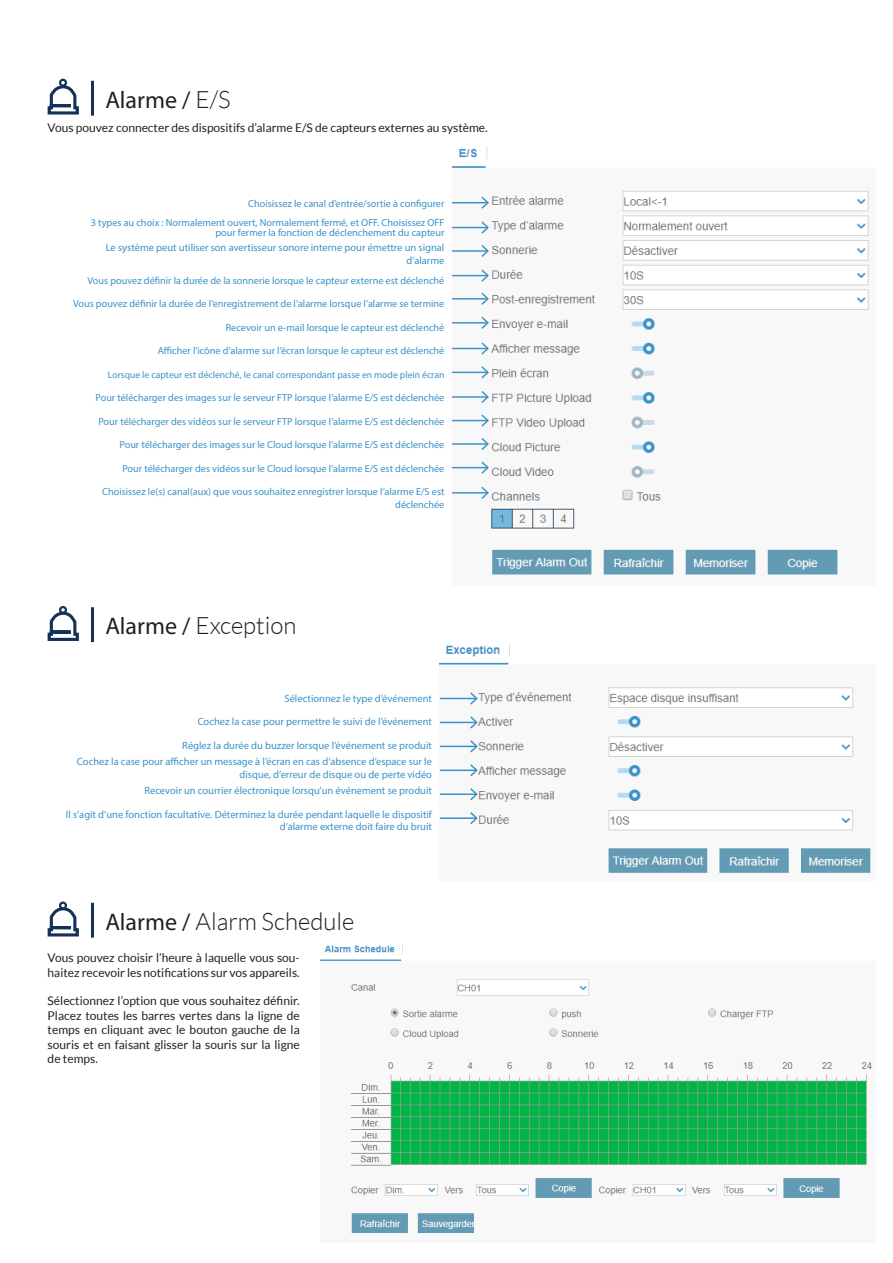
<style>
.page{position:relative;width:893px;height:1263px;background:#fff}
.page>*{position:absolute;margin:0;border:0;box-sizing:border-box;transform-origin:0 0}
.title_1{font:300 24px "Lato";color:#231f20}
.title_1-2{font:24px "Myriad Pro";color:#231f20}
.t1{font:12px/14.4px "Lato";color:#231f20}
.t2{font:10.5px/12.6px "Myriad Pro";color:#3b92c8;text-align:right}
.t3{font:10.2px/10.2px "Myriad Pro";color:#3b92c8;text-align:right}
.t4{font:9.6px "Myriad Pro";color:#3b92c8}
.s1{font-family:"Lato";font-weight:300}
.s2{font-family:"Myriad Pro";font-weight:400}
</style>
<div class="page">
<img style="left:452px;top:146px;width:417px;height:429px">
<img style="left:440px;top:643px;width:431px;height:230px">
<div style="left:59px;top:79px;width:8px;height:8px;border:2px solid #143259;border-radius:50%"></div>
<hr style="left:91px;top:81px;width:3px;height:35px;background:#143259">
<svg style="left:47px;top:84px;width:32px;height:31px"></svg>
<hr style="left:452px;top:202px;width:36px;height:1px;background:#3b92c8">
<svg style="left:480px;top:195px;width:10px;height:15px"></svg>
<hr style="left:452px;top:227px;width:36px;height:1px;background:#3b92c8">
<svg style="left:480px;top:220px;width:10px;height:15px"></svg>
<hr style="left:452px;top:250px;width:36px;height:2px;background:#3b92c8">
<svg style="left:480px;top:243px;width:10px;height:16px"></svg>
<hr style="left:452px;top:275px;width:36px;height:1px;background:#3b92c8">
<svg style="left:480px;top:268px;width:10px;height:15px"></svg>
<hr style="left:452px;top:298px;width:36px;height:1px;background:#3b92c8">
<svg style="left:480px;top:291px;width:10px;height:15px"></svg>
<hr style="left:452px;top:322px;width:36px;height:2px;background:#3b92c8">
<svg style="left:480px;top:315px;width:10px;height:15px"></svg>
<hr style="left:452px;top:348px;width:36px;height:1px;background:#3b92c8">
<svg style="left:480px;top:341px;width:10px;height:15px"></svg>
<hr style="left:452px;top:372px;width:36px;height:1px;background:#3b92c8">
<svg style="left:480px;top:365px;width:10px;height:15px"></svg>
<hr style="left:452px;top:396px;width:36px;height:2px;background:#3b92c8">
<svg style="left:480px;top:389px;width:10px;height:16px"></svg>
<hr style="left:452px;top:420px;width:36px;height:1px;background:#3b92c8">
<svg style="left:480px;top:413px;width:10px;height:15px"></svg>
<hr style="left:452px;top:467px;width:36px;height:1px;background:#3b92c8">
<svg style="left:480px;top:460px;width:10px;height:15px"></svg>
<hr style="left:452px;top:443px;width:36px;height:2px;background:#3b92c8">
<svg style="left:480px;top:436px;width:10px;height:16px"></svg>
<hr style="left:452px;top:492px;width:36px;height:2px;background:#3b92c8">
<svg style="left:480px;top:485px;width:10px;height:15px"></svg>
<hr style="left:440px;top:698px;width:37px;height:1px;background:#3b92c8">
<svg style="left:469px;top:691px;width:10px;height:15px"></svg>
<hr style="left:91px;top:607px;width:3px;height:35px;background:#143259">
<hr style="left:91px;top:903px;width:3px;height:35px;background:#143259">
<svg style="left:47px;top:612px;width:32px;height:29px"></svg>
<div style="left:59px;top:606px;width:8px;height:8px;border:2px solid #143259;border-radius:50%"></div>
<svg style="left:47px;top:907px;width:32px;height:30px"></svg>
<div style="left:59px;top:901px;width:8px;height:8px;border:2px solid #143259;border-radius:50%"></div>
<hr style="left:440px;top:722px;width:37px;height:1px;background:#3b92c8">
<svg style="left:469px;top:715px;width:10px;height:15px"></svg>
<hr style="left:440px;top:746px;width:37px;height:1px;background:#3b92c8">
<svg style="left:469px;top:739px;width:10px;height:15px"></svg>
<hr style="left:440px;top:769px;width:37px;height:2px;background:#3b92c8">
<svg style="left:469px;top:763px;width:10px;height:15px"></svg>
<hr style="left:440px;top:793px;width:37px;height:2px;background:#3b92c8">
<svg style="left:469px;top:786px;width:10px;height:16px"></svg>
<hr style="left:440px;top:817px;width:37px;height:2px;background:#3b92c8">
<svg style="left:469px;top:810px;width:10px;height:16px"></svg>
<img style="left:321px;top:943px;width:551px;height:291px">
<p class="title_1-2" style="left:105px;top:85px;width:127px">Alarme / <span class="s1">E/S</span></p>
<p class="t1" style="left:48px;top:120px;width:442px">Vous pouvez connecter des dispositifs d’alarme E/S de capteurs externes au système.</p>
<p class="t3" style="left:248px;top:198px;width:198px">Choisissez le canal d’entrée/sortie à configurer</p>
<p class="t3" style="left:91px;top:217px;width:355px">3 types au choix : Normalement ouvert, Normalement fermé, et OFF. Choisissez OFF pour fermer la fonction de déclenchement du capteur</p>
<p class="t2" style="left:106px;top:241px;width:340px">Le système peut utiliser son avertisseur sonore interne pour émettre un signal d’alarme</p>
<p class="t3" style="left:88px;top:275px;width:358px">Vous pouvez définir la durée de la sonnerie lorsque le capteur externe est déclenché</p>
<p class="t3" style="left:73px;top:299px;width:373px">Vous pouvez définir la durée de l’enregistrement de l’alarme lorsque l’alarme se termine</p>
<p class="t3" style="left:226px;top:322px;width:220px">Recevoir un e-mail lorsque le capteur est déclenché</p>
<p class="t3" style="left:158px;top:346px;width:288px">Afficher l’icône d’alarme sur l’écran lorsque le capteur est déclenché</p>
<p class="t4" style="left:108px;top:368px;width:338px">Lorsque le capteur est déclenché, le canal correspondant passe en mode plein écran</p>
<p class="t3" style="left:96px;top:392px;width:350px">Pour télécharger des images sur le serveur FTP lorsque l’alarme E/S est déclenchée</p>
<p class="t3" style="left:98px;top:416px;width:347px">Pour télécharger des vidéos sur le serveur FTP lorsque l’alarme E/S est déclenchée</p>
<p class="t3" style="left:120px;top:440px;width:326px">Pour télécharger des images sur le Cloud lorsque l’alarme E/S est déclenchée</p>
<p class="t3" style="left:122px;top:463px;width:323px">Pour télécharger des vidéos sur le Cloud lorsque l’alarme E/S est déclenchée</p>
<p class="t3" style="left:102px;top:486px;width:344px;line-height:12.3px">Choisissez le(s) canal(aux) que vous souhaitez enregistrer lorsque l’alarme E/S est déclenchée</p>
<p class="title_1" style="left:105px;top:613px;width:192px"><span class="s2">Alarme /</span> Exception</p>
<p class="t2" style="left:284px;top:692px;width:149px">Sélectionnez le type d’événement</p>
<p class="t2" style="left:198px;top:715px;width:236px">Cochez la case pour permettre le suivi de l’événement</p>
<p class="t2" style="left:182px;top:739px;width:251px">Réglez la durée du buzzer lorsque l’événement se produit</p>
<p class="t2" style="left:77px;top:755px;width:357px">Cochez la case pour afficher un message à l’écran en cas d’absence d’espace sur le disque, d’erreur de disque ou de perte vidéo</p>
<p class="t2" style="left:144px;top:784px;width:289px">Recevoir un courrier électronique lorsqu’un événement se produit</p>
<p class="t2" style="left:66px;top:808px;width:368px">Il s’agit d’une fonction facultative. Déterminez la durée pendant laquelle le dispositif d’alarme externe doit faire du bruit</p>
<p class="title_1" style="left:105px;top:908px;width:251px"><span class="s2">Alarme /</span> Alarm Schedule</p>
<p class="t1" style="left:48px;top:950px;width:254px">Vous pouvez choisir l’heure à laquelle vous sou&shy;haitez recevoir les notifications sur vos appareils.</p>
<p class="t1" style="left:48px;top:994px;width:254px;text-align:justify">Sélectionnez l’option que vous souhaitez définir.<br>Placez toutes les barres vertes dans la ligne de temps en cliquant avec le bouton gauche de la souris et en faisant glisser la souris sur la ligne de temps.</p>
</div>
